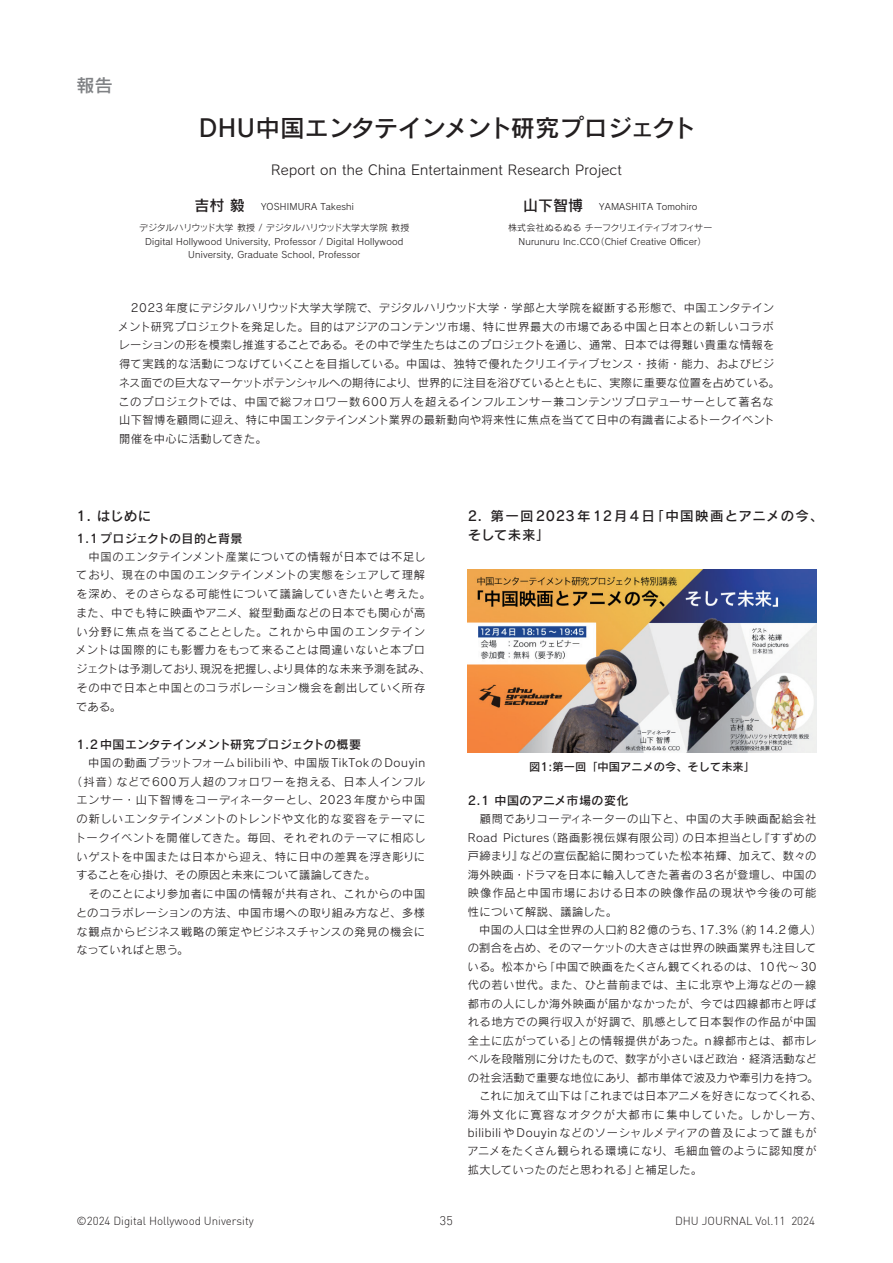
<style>
.page{position:relative;width:893px;height:1263px;background:#fff}
.page>*{position:absolute;margin:0;border:0;box-sizing:border-box;transform-origin:0 0}
.t1{font:24px "Rodin Pro DB";letter-spacing:-.01em;color:#231f20}
.t2{font:18px "Rodin Pro DB";color:#808285}
.t3{font:13.5px "Rodin Pro M";letter-spacing:.02em;color:#231f20}
.t4{font:13.5px/18.8px "Rodin Pro DB";letter-spacing:.105em;color:#231f20}
.t5{font:13.5px "Rodin Pro DB";letter-spacing:.06em;color:#231f20}
.t6{font:300 12.45px "DIN";color:#231f20}
.t7{font:12px "Rodin Pro DB";letter-spacing:.015em;color:#231f20}
.t8{font:12px "Rodin Pro DB";letter-spacing:.04em;color:#231f20}
.t9{font:300 11.55px "DIN";color:#231f20}
.t10{font:11.25px/18.5px "Rodin Pro M";letter-spacing:.035em;color:#231f20}
.t11{font:11.25px "Rodin Pro M";letter-spacing:.06em;color:#231f20}
.t12{font:11.25px "Rodin Pro M";letter-spacing:.065em;color:#231f20}
.t13{font:11.25px "Rodin Pro M";letter-spacing:.07em;color:#231f20}
.t14{font:11.25px "Rodin Pro M";color:#231f20}
.t15{font:11.25px "Rodin Pro DB";color:#231f20}
.t16{font:11.25px "Rodin Pro M";letter-spacing:.005em;color:#231f20}
.t17{font:9px/13.5px "Rodin Pro M";letter-spacing:.02em;color:#231f20;text-align:center}
.s1{font-family:"Rodin Pro DB";font-size:15px}
</style>
<div class="page">
<img style="left:468px;top:569px;width:348px;height:183px">
<h2 class="t2" style="left:77px;top:74px;width:38px">報告</h2>
<h1 class="t1" style="left:199px;top:112px;width:499px">DHU中国エンタテインメント研究プロジェクト</h1>
<p class="t3" style="left:271px;top:161px;width:352px">Report on the China Entertainment Research Project</p>
<p class="t17" style="left:195px;top:199px;width:161px"><span class="s1">吉村 毅</span> YOSHIMURA Takeshi</p>
<p class="t17" style="left:139px;top:221px;width:272px">デジタルハリウッド大学 教授 / デジタルハリウッド大学大学院 教授<br>Digital Hollywood University, Professor / Digital Hollywood<br>University, Graduate School, Professor</p>
<p class="t17" style="left:523px;top:199px;width:176px"><span class="s1">山下智博</span> YAMASHITA Tomohiro</p>
<p class="t17" style="left:508px;top:221px;width:206px">株式会社ぬるぬる チーフクリエイティブオフィサー<br>Nurunuru Inc.CCO（Chief Creative Officer）</p>
<p class="t10" style="left:118px;top:298px;width:664px">　2023年度にデジタルハリウッド大学大学院で、デジタルハリウッド大学・学部と大学院を縦断する形態で、中国エンタテインメント研究プロジェクトを発足した。目的はアジアのコンテンツ市場、特に世界最大の市場である中国と日本との新しいコラボレーションの形を模索し推進することである。その中で学生たちはこのプロジェクトを通じ、通常、日本では得難い貴重な情報を得て実践的な活動につなげていくことを目指している。中国は、独特で優れたクリエイティブセンス・技術・能力、およびビジネス面での巨大なマーケットポテンシャルへの期待により、世界的に注目を浴びているとともに、実際に重要な位置を占めている。このプロジェクトでは、中国で総フォロワー数 600 万人を超えるインフルエンサー兼コンテンツプロデューサーとして著名な山下智博を顧問に迎え、特に中国エンタテインメント業界の最新動向や将来性に焦点を当てて日中の有識者によるトークイベント開催を中心に活動してきた。</p>
<p class="t5" style="left:77px;top:507px;width:76px">1. はじめに</p>
<p class="t7" style="left:77px;top:530px;width:168px">1.1プロジェクトの目的と背景</p>
<p class="t10" style="left:75px;top:547px;width:357px">　中国のエンタテインメント産業についての情報が日本では不足しており、現在の中国のエンタテインメントの実態をシェアして理解を深め、そのさらなる可能性について議論していきたいと考えた。また、中でも特に映画やアニメ、縦型動画などの日本でも関心が高い分野に焦点を当てることとした。これから中国のエンタテインメントは国際的にも影響力をもって来ることは間違いないと本プロジェクトは予測しており、現況を把握し、より具体的な未来予測を試み、その中で日本と中国とのコラボレーション機会を創出していく所存である。</p>
<p class="t7" style="left:77px;top:736px;width:286px">1.2中国エンタテインメント研究プロジェクトの概要</p>
<p class="t11" style="left:77px;top:755px;width:350px">　中国の動画プラットフォーム bilibili や、中国版 TikTok の Douyin</p>
<p class="t12" style="left:71px;top:774px;width:356px">（抖音）などで600万人超のフォロワーを抱える、日本人インフル</p>
<p class="t13" style="left:77px;top:793px;width:350px">エンサー・山下智博をコーディネーターとし、2023年度から中国</p>
<p class="t10" style="left:77px;top:809px;width:350px">の新しいエンタテインメントのトレンドや文化的な変容をテーマに</p>
<p class="t10" style="left:75px;top:828px;width:352px">トークイベントを開催してきた。毎回、それぞれのテーマに相応し</p>
<p class="t11" style="left:76px;top:849px;width:350px">いゲストを中国または日本から迎え、特に日中の差異を浮き彫りに</p>
<p class="t14" style="left:76px;top:868px;width:301px">することを心掛け、その原因と未来について議論してきた。</p>
<p class="t10" style="left:77px;top:884px;width:350px">　そのことにより参加者に中国の情報が共有され、これからの中国</p>
<p class="t11" style="left:76px;top:905px;width:351px">とのコラボレーションの方法、中国市場への取り組み方など、多様</p>
<p class="t11" style="left:77px;top:924px;width:350px">な観点からビジネス戦略の策定やビジネスチャンスの発見の機会に</p>
<p class="t16" style="left:77px;top:943px;width:113px">なっていればと思う。</p>
<p class="t4" style="left:468px;top:506px;width:357px">2. 第一回2023年12月4日「中国映画とアニメの今、そして未来」</p>
<p class="t15" style="left:529px;top:759px;width:228px">図1:第一回「中国アニメの今、そして未来」</p>
<p class="t8" style="left:468px;top:793px;width:162px">2.1 中国のアニメ市場の変化</p>
<p class="t10" style="left:467px;top:809px;width:356px">　顧問でありコーディネーターの山下と、中国の大手映画配給会社Road Pictures（路画影視伝媒有限公司）の日本担当とし『すずめの戸締まり』などの宣伝配給に関わっていた松本祐輝、加えて、数々の海外映画・ドラマを日本に輸入してきた著者の3名が登壇し、中国の映像作品と中国市場における日本の映像作品の現状や今後の可能性について解説、議論した。<br>　中国の人口は全世界の人口約 82億のうち、17.3%（約 14.2億人）の割合を占め、そのマーケットの大きさは世界の映画業界も注目している。松本から「中国で映画をたくさん観てくれるのは、10代～30代の若い世代。また、ひと昔前までは、主に北京や上海などの一線都市の人にしか海外映画が届かなかったが、今では四線都市と呼ばれる地方での興行収入が好調で、肌感として日本製作の作品が中国全土に広がっている」との情報提供があった。n線都市とは、都市レベルを段階別に分けたもので、数字が小さいほど政治・経済活動などの社会活動で重要な地位にあり、都市単体で波及力や牽引力を持つ。　これに加えて山下は「これまでは日本アニメを好きになってくれる、海外文化に寛容なオタクが大都市に集中していた。しかし一方、bilibili や Douyin などのソーシャルメディアの普及によって誰もがアニメをたくさん観られる環境になり、毛細血管のように認知度が拡大していったのだと思われる」と補足した。</p>
<p class="t9" style="left:77px;top:1213px;width:179px">©︎2024 Digital Hollywood University</p>
<p class="t6" style="left:440px;top:1213px;width:14px">35</p>
<p class="t9" style="left:675px;top:1213px;width:141px">DHU JOURNAL Vol.11 2024</p>
</div>
